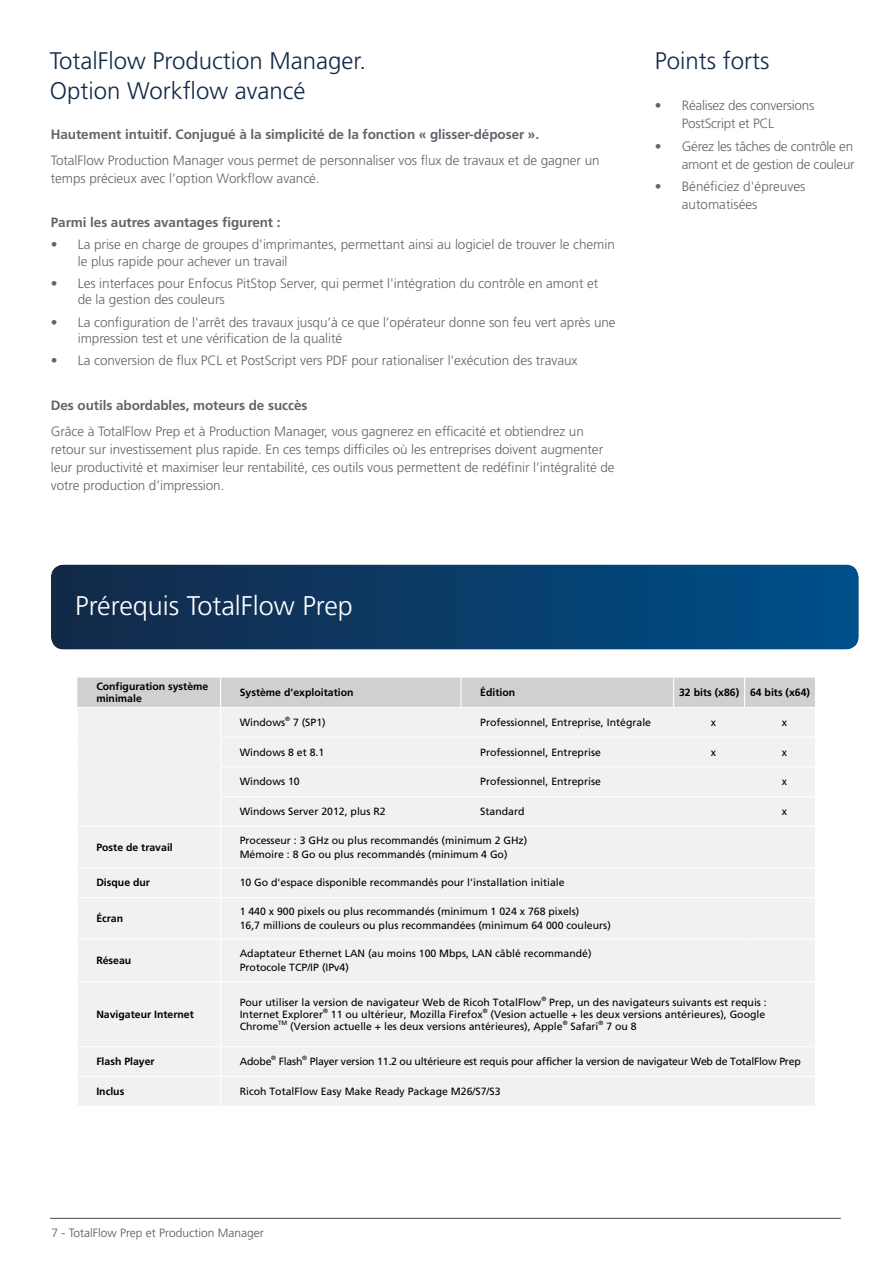
<style>
.page{position:relative;width:893px;height:1263px;background:#fff}
.page>*{position:absolute;margin:0;border:0;box-sizing:border-box;transform-origin:0 0}
.t1{font:300 27px "Frutiger LT Std";color:#fff}
.t2{font:300 24px/30px "Frutiger LT Std";color:#122948}
.t3{font:300 13.5px/18px "Frutiger LT Std";letter-spacing:-.005em;color:#61646a}
.t4{font:700 13.5px "Frutiger LT Std";letter-spacing:-.005em;color:#61646a}
.t5{font:300 12px "Frutiger LT Std";color:#575756}
.t6{font:10.5px/14.1px "Frutiger LT Std";color:#000}
.t7{font:700 10.5px/12px "Frutiger LT Std";color:#000}
.t8{font:10.5px "Frutiger LT Std";letter-spacing:-.02em;color:#000}
.t9{font:6.15px "Frutiger LT Std";color:#000}
</style>
<div class="page">
<hr style="left:50px;top:1218px;width:791px;height:1px;background:#4a4a49">
<svg style="left:51px;top:564px;width:808px;height:85px;background:#0b3e6a"></svg>
<div style="left:78px;top:827px;width:737px;height:279px;background:#f1f1f0"></div>
<svg style="left:77px;top:678px;width:738px;height:148px"></svg>
<hr style="left:220px;top:827px;width:1px;height:40px;background:#fff">
<hr style="left:77px;top:867px;width:144px;height:1px;background:#fff">
<hr style="left:221px;top:867px;width:240px;height:1px;background:#fff">
<svg style="left:220px;top:868px;width:1px;height:29px"></svg>
<hr style="left:461px;top:867px;width:213px;height:1px;background:#fff">
<hr style="left:674px;top:867px;width:71px;height:1px;background:#fff">
<hr style="left:745px;top:867px;width:71px;height:1px;background:#fff">
<hr style="left:77px;top:897px;width:144px;height:1px;background:#fff">
<hr style="left:221px;top:897px;width:240px;height:1px;background:#fff">
<hr style="left:220px;top:898px;width:1px;height:41px;background:#fff">
<hr style="left:461px;top:897px;width:213px;height:1px;background:#fff">
<hr style="left:674px;top:897px;width:71px;height:1px;background:#fff">
<hr style="left:745px;top:897px;width:71px;height:1px;background:#fff">
<hr style="left:77px;top:939px;width:144px;height:1px;background:#fff">
<hr style="left:221px;top:939px;width:240px;height:1px;background:#fff">
<hr style="left:220px;top:939px;width:1px;height:42px;background:#fff">
<hr style="left:461px;top:939px;width:213px;height:1px;background:#fff">
<hr style="left:674px;top:939px;width:71px;height:1px;background:#fff">
<hr style="left:745px;top:939px;width:71px;height:1px;background:#fff">
<hr style="left:77px;top:981px;width:144px;height:1px;background:#fff">
<hr style="left:221px;top:981px;width:240px;height:1px;background:#fff">
<hr style="left:220px;top:982px;width:1px;height:64px;background:#fff">
<hr style="left:461px;top:981px;width:213px;height:1px;background:#fff">
<hr style="left:674px;top:981px;width:71px;height:1px;background:#fff">
<hr style="left:745px;top:981px;width:71px;height:1px;background:#fff">
<hr style="left:77px;top:1046px;width:144px;height:1px;background:#fff">
<hr style="left:221px;top:1046px;width:240px;height:1px;background:#fff">
<hr style="left:461px;top:1046px;width:213px;height:1px;background:#fff">
<hr style="left:674px;top:1046px;width:71px;height:1px;background:#fff">
<hr style="left:745px;top:1046px;width:71px;height:1px;background:#fff">
<hr style="left:77px;top:1076px;width:144px;height:1px;background:#fff">
<hr style="left:221px;top:1076px;width:240px;height:1px;background:#fff">
<svg style="left:220px;top:1047px;width:1px;height:59px"></svg>
<hr style="left:461px;top:1076px;width:213px;height:1px;background:#fff">
<hr style="left:674px;top:1076px;width:71px;height:1px;background:#fff">
<hr style="left:745px;top:1076px;width:71px;height:1px;background:#fff">
<h2 class="t2" style="left:50px;top:46px;width:318px">TotalFlow Production Manager.<br>Option Workflow avancé</h2>
<h2 class="t2" style="left:655px;top:46px;width:116px">Points forts</h2>
<p class="t3" style="left:682px;top:97px;width:134px;text-indent:-27px">• Réalisez des conversions<br>PostScript et PCL</p>
<p class="t3" style="left:655px;top:137px;width:201px;text-align:right">• Gérez les tâches de contrôle en amont et de gestion de couleur</p>
<p class="t3" style="left:682px;top:177px;width:125px;text-indent:-27px">• Bénéficiez d'épreuves automatisées</p>
<p class="t4" style="left:51px;top:127px;width:490px">Hautement intuitif. Conjugué à la simplicité de la fonction « glisser-déposer ».</p>
<p class="t3" style="left:51px;top:152px;width:550px">TotalFlow Production Manager vous permet de personnaliser vos flux de travaux et de gagner un temps précieux avec l’option Workflow avancé.</p>
<p class="t4" style="left:51px;top:215px;width:231px">Parmi les autres avantages figurent :</p>
<p class="t3" style="left:78px;top:236px;width:539px;line-height:16.5px;text-indent:-27px">• La prise en charge de groupes d'imprimantes, permettant ainsi au logiciel de trouver le chemin le plus rapide pour achever un travail</p>
<p class="t3" style="left:78px;top:275px;width:522px;line-height:16.5px;text-indent:-27px">• Les interfaces pour Enfocus PitStop Server, qui permet l'intégration du contrôle en amont et de la gestion des couleurs</p>
<p class="t3" style="left:78px;top:314px;width:539px;line-height:16.5px;text-indent:-27px">• La configuration de l'arrêt des travaux jusqu’à ce que l’opérateur donne son feu vert après une impression test et une vérification de la qualité</p>
<p class="t3" style="left:51px;top:352px;width:528px">• La conversion de flux PCL et PostScript vers PDF pour rationaliser l'exécution des travaux</p>
<p class="t4" style="left:51px;top:398px;width:258px">Des outils abordables, moteurs de succès</p>
<p class="t3" style="left:51px;top:423px;width:565px">Grâce à TotalFlow Prep et à Production Manager, vous gagnerez en efficacité et obtiendrez un retour sur investissement plus rapide. En ces temps difficiles où les entreprises doivent augmenter leur productivité et maximiser leur rentabilité, ces outils vous permettent de redéfinir l’intégralité de votre production d’impression.</p>
<h1 class="t1" style="left:75px;top:592px;width:279px">Prérequis TotalFlow Prep</h1>
<p class="t7" style="left:96px;top:680px;width:114px">Configuration système minimale</p>
<p class="t7" style="left:240px;top:686px;width:115px">Système d'exploitation</p>
<p class="t7" style="left:480px;top:686px;width:37px">Édition</p>
<p class="t7" style="left:679px;top:686px;width:133px">32 bits (x86) 64 bits (x64)</p>
<p class="t6" style="left:240px;top:715px;width:47px">Windows</p>
<p class="t9" style="left:285px;top:715px;width:6px">®</p>
<p class="t6" style="left:293px;top:715px;width:34px">7 (SP1)</p>
<p class="t6" style="left:480px;top:715px;width:172px">Professionnel, Entreprise, Intégrale</p>
<p class="t6" style="left:711px;top:715px;width:7px">x</p>
<p class="t6" style="left:782px;top:715px;width:7px">x</p>
<p class="t6" style="left:240px;top:745px;width:86px">Windows 8 et 8.1</p>
<p class="t6" style="left:480px;top:745px;width:122px">Professionnel, Entreprise</p>
<p class="t6" style="left:711px;top:745px;width:7px">x</p>
<p class="t6" style="left:782px;top:745px;width:7px">x</p>
<p class="t6" style="left:240px;top:775px;width:62px">Windows 10</p>
<p class="t6" style="left:480px;top:775px;width:122px">Professionnel, Entreprise</p>
<p class="t6" style="left:782px;top:775px;width:7px">x</p>
<p class="t6" style="left:240px;top:804px;width:147px">Windows Server 2012, plus R2</p>
<p class="t6" style="left:480px;top:804px;width:46px">Standard</p>
<p class="t6" style="left:782px;top:804px;width:7px">x</p>
<p class="t7" style="left:96px;top:841px;width:78px">Poste de travail</p>
<p class="t6" style="left:240px;top:833px;width:289px">Processeur : 3 GHz ou plus recommandés (minimum 2 GHz)<br>Mémoire : 8 Go ou plus recommandés (minimum 4 Go)</p>
<p class="t7" style="left:96px;top:877px;width:55px">Disque dur</p>
<p class="t6" style="left:240px;top:876px;width:327px">10 Go d'espace disponible recommandés pour l'installation initiale</p>
<p class="t7" style="left:96px;top:912px;width:28px">Écran</p>
<p class="t6" style="left:240px;top:904px;width:373px">1 440 x 900 pixels ou plus recommandés (minimum 1 024 x 768 pixels)<br>16,7 millions de couleurs ou plus recommandées (minimum 64 000 couleurs)</p>
<p class="t7" style="left:96px;top:954px;width:37px">Réseau</p>
<p class="t6" style="left:240px;top:946px;width:353px">Adaptateur Ethernet LAN (au moins 100 Mbps, LAN câblé recommandé)<br>Protocole TCP/IP (IPv4)</p>
<p class="t7" style="left:96px;top:1008px;width:99px">Navigateur Internet</p>
<p class="t6" style="left:240px;top:995px;width:303px">Pour utiliser la version de navigateur Web de Ricoh TotalFlow</p>
<p class="t9" style="left:541px;top:995px;width:6px">®</p>
<p class="t6" style="left:549px;top:995px;width:219px">Prep, un des navigateurs suivants est requis :</p>
<p class="t6" style="left:240px;top:1007px;width:85px">Internet Explorer</p>
<p class="t9" style="left:323px;top:1007px;width:6px">®</p>
<p class="t6" style="left:331px;top:1007px;width:153px">11 ou ultérieur, Mozilla Firefox</p>
<p class="t9" style="left:483px;top:1007px;width:6px">®</p>
<p class="t6" style="left:490px;top:1007px;width:276px">(Vesion actuelle + les deux versions antérieures), Google</p>
<p class="t6" style="left:240px;top:1019px;width:40px">Chrome</p>
<p class="t9" style="left:278px;top:1019px;width:11px">TM</p>
<p class="t6" style="left:290px;top:1019px;width:274px">(Version actuelle + les deux versions antérieures), Apple</p>
<p class="t9" style="left:563px;top:1019px;width:6px">®</p>
<p class="t6" style="left:570px;top:1019px;width:30px">Safari</p>
<p class="t9" style="left:599px;top:1019px;width:6px">®</p>
<p class="t6" style="left:606px;top:1019px;width:32px">7 ou 8</p>
<p class="t7" style="left:96px;top:1055px;width:60px">Flash Player</p>
<p class="t6" style="left:240px;top:1054px;width:33px">Adobe</p>
<p class="t9" style="left:271px;top:1054px;width:6px">®</p>
<p class="t6" style="left:279px;top:1054px;width:25px">Flash</p>
<p class="t9" style="left:302px;top:1054px;width:6px">®</p>
<p class="t8" style="left:310px;top:1055px;width:493px">Player version 11.2 ou ultérieure est requis pour afficher la version de navigateur Web de TotalFlow Prep</p>
<p class="t7" style="left:96px;top:1085px;width:29px">Inclus</p>
<p class="t6" style="left:240px;top:1084px;width:262px">Ricoh TotalFlow Easy Make Ready Package M26/S7/S3</p>
<p class="t5" style="left:51px;top:1227px;width:214px">7 - TotalFlow Prep et Production Manager</p>
</div>
